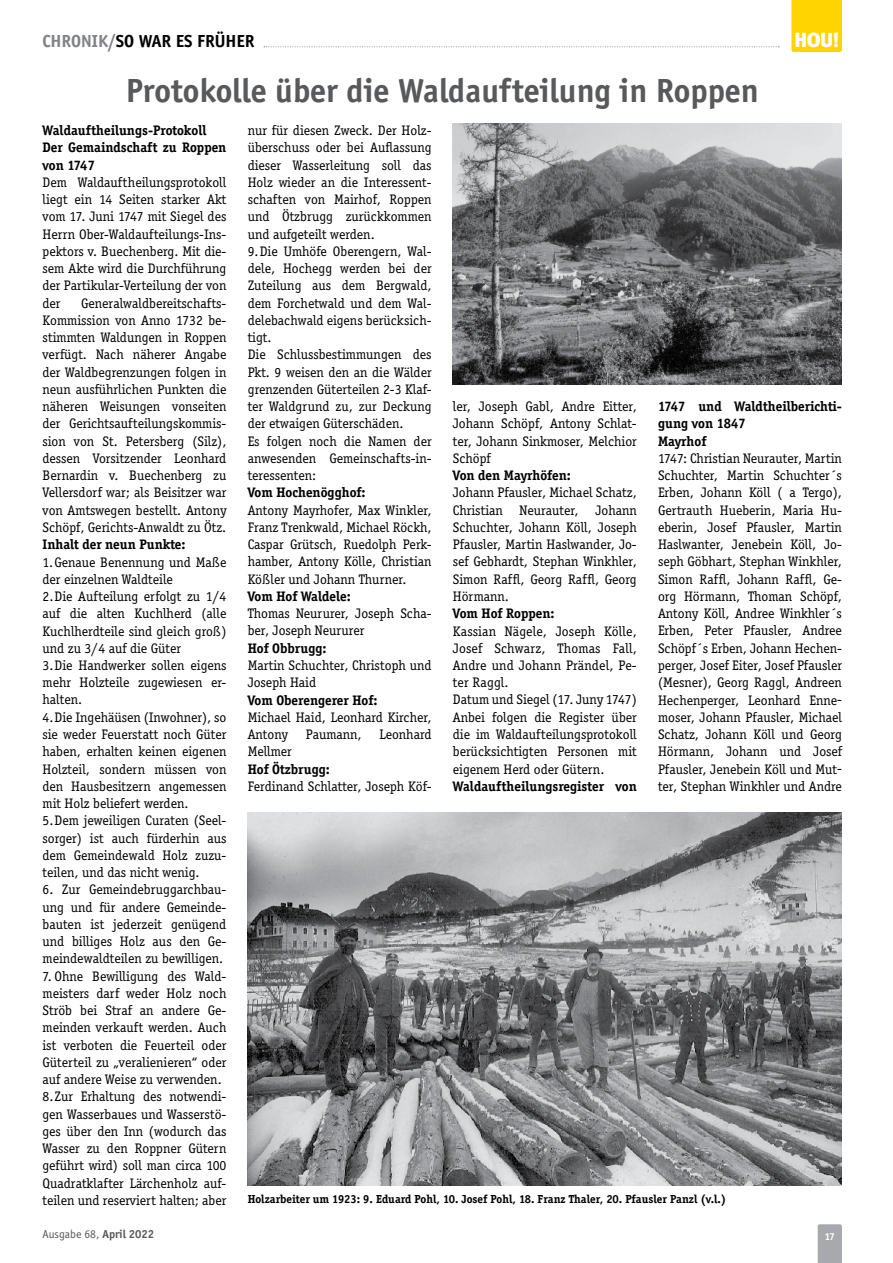
<style>
.page{position:relative;width:893px;height:1263px;background:#fff}
.page>*{position:absolute;margin:0;border:0;box-sizing:border-box;transform-origin:0 0}
.t1{font:700 34.5px "Officina Sans";color:#58595b}
.t2{font:900 20.4px "Meta Plus";color:#fff}
.t3{font:700 18px "Officina Sans";color:#000}
.t4{font:14.25px/17.2px "Officina Serif";color:#000;text-align:justify}
.t5{font:700 14.25px/17.2px "Officina Serif";color:#000}
.t6{font:700 12px "Officina Serif";color:#000}
.t7{font:12px "Officina Sans";color:#58595b}
.t8{font:700 10.5px "Officina Sans";color:#fff}
.s1{color:#808285}
.s2{font-weight:700}
</style>
<div class="page">
<svg style="left:818px;top:1224px;width:24px;height:39px"></svg>
<div style="left:791px;top:0;width:51px;height:52px;background:#ffd400"></div>
<svg style="left:264px;top:46px;width:515px;height:1px"></svg>
<img style="left:453px;top:123px;width:389px;height:262px">
<img style="left:248px;top:812px;width:594px;height:374px">
<p class="t3" style="left:43px;top:30px;width:214px"><span class="s1">CHRONIK/</span>SO WAR ES FRÜHER</p>
<h2 class="t2" style="left:794px;top:28px;width:47px">HOU!</h2>
<h1 class="t1" style="left:126px;top:70px;width:634px">Protokolle über die Waldaufteilung in Roppen</h1>
<p class="t5" style="left:43px;top:122px;width:185px">Waldauftheilungs-Protokoll<br>Der Gemaindschaft zu Roppen von 1747</p>
<p class="t4" style="left:43px;top:174px;width:185px">Dem Waldauftheilungsprotokoll liegt ein 14 Seiten starker Akt vom 17. Juni 1747 mit Siegel des Herrn Ober-Waldaufteilungs-Ins&shy;pektors v. Buechenberg. Mit die&shy;sem Akte wird die Durchführung der Partikular-Verteilung der von der</p>
<p class="t4" style="left:43px;top:294px;width:185px;text-indent:39px">Generalwaldbereitschafts-Kommission von Anno 1732 be&shy;stimmten Waldungen in Roppen verfügt. Nach näherer Angabe der Waldbegrenzungen folgen in neun ausführlichen Punkten die näheren Weisungen vonseiten der Gerichtsaufteilungskommis&shy;sion von St. Petersberg (Silz), dessen Vorsitzender Leonhard Bernardin v. Buechenberg zu Vellersdorf war; als Beisitzer war von Amtswegen bestellt. Antony Schöpf, Gerichts-Anwaldt zu Ötz.</p>
<p class="t5" style="left:43px;top:536px;width:145px">Inhalt der neun Punkte:</p>
<p class="t4" style="left:43px;top:553px;width:185px;text-align:left">1.Genaue Benennung und Maße der einzelnen Waldteile<br>2.Die Aufteilung erfolgt zu 1/4 auf die alten Kuchlherd (alle<br>Kuchlherdteile sind gleich groß) und zu 3/4 auf die Güter<br>3.Die Handwerker sollen eigens mehr Holzteile zugewiesen er&shy;halten.<br>4.Die Ingehäüsen (Inwohner), so sie weder Feuerstatt noch Güter haben, erhalten keinen eigenen<br>Holzteil, sondern müssen von den Hausbesitzern angemessen mit Holz beliefert werden.<br>5.Dem jeweiligen Curaten (Seel&shy;sorger) ist auch fürderhin aus dem Gemeindewald Holz zuzu&shy;teilen, und das nicht wenig.</p>
<p class="t4" style="left:43px;top:881px;width:185px">6. Zur Gemeindebruggarchbau&shy;ung und für andere Gemeinde&shy;bauten ist jederzeit genügend und billiges Holz aus den Ge&shy;meindewaldteilen zu bewilligen.</p>
<p class="t4" style="left:43px;top:967px;width:185px;text-align:left">7. Ohne Bewilligung des Wald&shy;meisters darf weder Holz noch<br>Ströb bei Straf an andere Ge&shy;meinden verkauft werden. Auch ist verboten die Feuerteil oder<br>Güterteil zu „veralienieren“ oder auf andere Weise zu verwenden.<br>8.Zur Erhaltung des notwendi&shy;gen Wasserbaues und Wasserstö&shy;ges über den Inn (wodurch das<br>Wasser zu den Roppner Gütern geführt wird) soll man circa 100<br>Quadratklafter Lärchenholz auf&shy;teilen und reserviert halten; aber</p>
<p class="t4" style="left:248px;top:122px;width:185px;text-align:left">nur für diesen Zweck. Der Holz&shy;überschuss oder bei Auflassung dieser Wasserleitung soll das<br>Holz wieder an die Interessent&shy;schaften von Mairhof, Roppen und Ötzbrugg zurückkommen und aufgeteilt werden.<br>9.Die Umhöfe Oberengern, Wal&shy;dele, Hochegg werden bei der<br>Zuteilung aus dem Bergwald, dem Forchetwald und dem Wal&shy;delebachwald eigens berücksich&shy;tigt.<br>Die Schlussbestimmungen des<br>Pkt. 9 weisen den an die Wälder grenzenden Güterteilen 2-3 Klaf&shy;ter Waldgrund zu, zur Deckung der etwaigen Güterschäden.<br>Es folgen noch die Namen der anwesenden Gemeinschafts-in&shy;teressenten:</p>
<p class="t5" style="left:248px;top:484px;width:119px">Vom Hochenögghof:</p>
<p class="t4" style="left:248px;top:501px;width:185px">Antony Mayrhofer, Max Winkler, Franz Trenkwald, Michael Röckh, Caspar Grütsch, Ruedolph Perk&shy;hamber, Antony Kölle, Christian Kößler und Johann Thurner.</p>
<p class="t5" style="left:248px;top:587px;width:105px">Vom Hof Waldele:</p>
<p class="t4" style="left:248px;top:605px;width:185px">Thomas Neururer, Joseph Scha&shy;ber, Joseph Neururer</p>
<p class="t5" style="left:248px;top:639px;width:81px">Hof Obbrugg:</p>
<p class="t4" style="left:248px;top:657px;width:185px">Martin Schuchter, Christoph und<br>Joseph Haid</p>
<p class="t5" style="left:248px;top:691px;width:131px">Vom Oberengerer Hof:</p>
<p class="t4" style="left:248px;top:709px;width:185px">Michael Haid, Leonhard Kircher, Antony Paumann, Leonhard Mellmer</p>
<p class="t5" style="left:248px;top:760px;width:84px">Hof Ötzbrugg:</p>
<p class="t4" style="left:248px;top:778px;width:185px">Ferdinand Schlatter, Joseph Köf-</p>
<p class="t4" style="left:453px;top:398px;width:185px">ler, Joseph Gabl, Andre Eitter, Johann Schöpf, Antony Schlat&shy;ter, Johann Sinkmoser, Melchior Schöpf</p>
<p class="t5" style="left:453px;top:467px;width:120px">Von den Mayrhöfen:</p>
<p class="t4" style="left:453px;top:484px;width:185px">Johann Pfausler, Michael Schatz, Christian Neurauter, Johann Schuchter, Johann Köll, Joseph Pfausler, Martin Haslwander, Jo&shy;sef Gebhardt, Stephan Winkhler, Simon Raffl, Georg Raffl, Georg Hörmann.</p>
<p class="t5" style="left:453px;top:605px;width:103px">Vom Hof Roppen:</p>
<p class="t4" style="left:453px;top:622px;width:185px;text-align:left">Kassian Nägele, Joseph Kölle,<br>Josef Schwarz, Thomas Fall,<br>Andre und Johann Prändel, Pe&shy;ter Raggl.<br>Datum und Siegel (17. Juny 1747)<br>Anbei folgen die Register über die im Waldaufteilungsprotokoll berücksichtigten Personen mit eigenem Herd oder Gütern.</p>
<p class="t5" style="left:453px;top:777px;width:185px">Waldauftheilungsregister von</p>
<p class="t5" style="left:658px;top:398px;width:185px">1747 und Waldtheilberichti&shy;gung von 1847<br>Mayrhof</p>
<p class="t4" style="left:658px;top:450px;width:185px">1747: Christian Neurauter, Martin Schuchter, Martin Schuchter´s Erben, Johann Köll ( a Tergo), Gertrauth Hueberin, Maria Hu&shy;eberin, Josef Pfausler, Martin Haslwanter, Jenebein Köll, Jo&shy;seph Göbhart, Stephan Winkhler, Simon Raffl, Johann Raffl, Ge&shy;org Hörmann, Thoman Schöpf, Antony Köll, Andree Winkhler´s Erben, Peter Pfausler, Andree Schöpf´s Erben, Johann Hechen&shy;perger, Josef Eiter, Josef Pfausler (Mesner), Georg Raggl, Andreen Hechenperger, Leonhard Enne&shy;moser, Johann Pfausler, Michael Schatz, Johann Köll und Georg Hörmann, Johann und Josef Pfausler, Jenebein Köll und Mut&shy;ter, Stephan Winkhler und Andre</p>
<p class="t6" style="left:248px;top:1192px;width:480px">Holzarbeiter um 1923: 9. Eduard Pohl, 10. Josef Pohl, 18. Franz Thaler, 20. Pfausler Panzl (v.l.)</p>
<p class="t7" style="left:43px;top:1228px;width:113px">Ausgabe 68, <span class="s2">April 2022</span></p>
<p class="t8" style="left:825px;top:1230px;width:12px">17</p>
</div>
